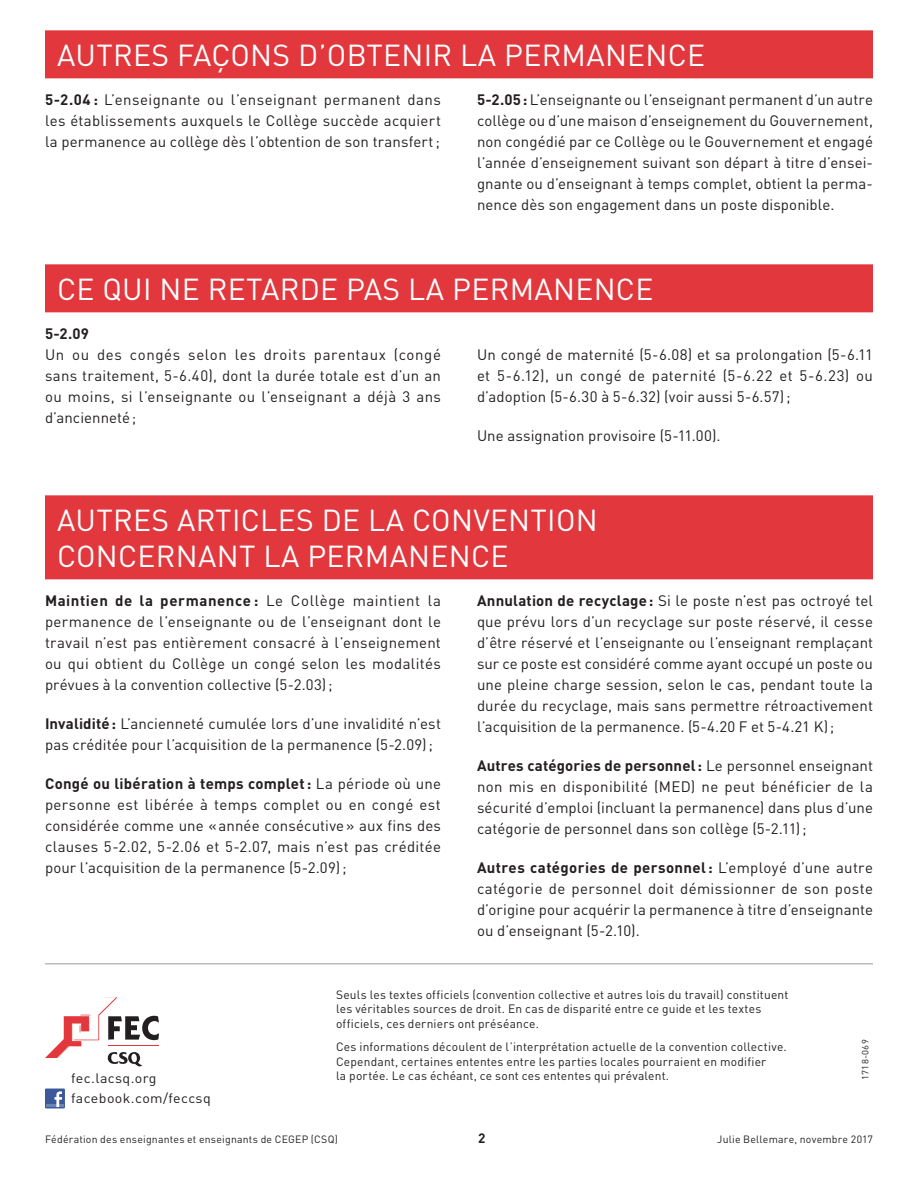
<style>
.page{position:relative;width:918px;height:1188px;background:#fff}
.page>*{position:absolute;margin:0;border:0;box-sizing:border-box;transform-origin:0 0}
.t1{font:30px/36px "DIN Offc";letter-spacing:.01em;color:#fff}
.t2{font:15px/21px "DIN Offc";letter-spacing:.005em;color:#231f20;text-align:justify}
.t3{font:700 15px "DIN Offc";color:#231f20}
.t4{font:13.5px/20.7px "DIN Offc";letter-spacing:.03em;color:#231f20;scale:1.05 1}
.t5{font:700 13.5px "DIN Offc";color:#231f20}
.t6{font:12px/14.4px "DIN Offc";letter-spacing:.015em;color:#231f20}
.t7{font:10.5px "DIN Offc";letter-spacing:.02em;color:#231f20}
.t8{font:9px "DIN Offc";letter-spacing:.03em;color:#231f20;scale:1.05 1}
.s1{font-weight:700}
</style>
<div class="page">
<div style="left:45px;top:30px;width:828px;height:48px;background:#e1373d"></div>
<div style="left:45px;top:264px;width:828px;height:48px;background:#e1373d"></div>
<div style="left:45px;top:495px;width:828px;height:84px;background:#e1373d"></div>
<hr style="left:45px;top:963px;width:828px;height:1px;background:#bcbdc0">
<div style="left:45px;top:1089px;width:20px;height:19px;background:#3c5a99"></div>
<hr style="left:46px;top:1104px;width:18px;height:3px;background:#6c84b3">
<svg style="left:54px;top:1091px;width:8px;height:16px"></svg>
<svg style="left:45px;top:997px;width:114px;height:69px"></svg>
<h1 class="t1" style="left:57px;top:37px;width:650px">AUTRES FAÇONS D’OBTENIR LA PERMANENCE</h1>
<p class="t2" style="left:45px;top:89px;width:397px"><span class="s1">5-2.04 :</span> L’enseignante ou l’enseignant permanent dans les établissements auxquels le Collège succède acquiert la permanence au collège dès l’obtention de son transfert;</p>
<p class="t2" style="left:477px;top:89px;width:397px"><span class="s1">5-2.05:</span> L’enseignante ou l’enseignant permanent d’un autre collège ou d’une maison d’enseignement du Gouvernement, non congédié par ce Collège ou le Gouvernement et engagé l’année d’enseignement suivant son départ à titre d’ensei&shy;gnante ou d’enseignant à temps complet, obtient la perma&shy;nence dès son engagement dans un poste disponible.</p>
<h1 class="t1" style="left:57px;top:271px;width:598px">CE QUI NE RETARDE PAS LA PERMANENCE</h1>
<p class="t3" style="left:45px;top:324px;width:45px">5-2.09</p>
<p class="t2" style="left:45px;top:344px;width:398px">Un ou des congés selon les droits parentaux (congé sans traitement, 5-6.40), dont la durée totale est d’un an ou moins, si l’enseignante ou l’enseignant a déjà 3 ans d’ancienneté;</p>
<p class="t2" style="left:477px;top:344px;width:398px">Un congé de maternité (5-6.08) et sa prolongation (5-6.11 et 5-6.12), un congé de paternité (5-6.22 et 5-6.23) ou d’adoption (5-6.30 à 5-6.32) (voir aussi 5-6.57);</p>
<p class="t2" style="left:477px;top:425px;width:245px">Une assignation provisoire (5-11.00).</p>
<h1 class="t1" style="left:57px;top:502px;width:542px">AUTRES ARTICLES DE LA CONVENTION<br>CONCERNANT LA PERMANENCE</h1>
<p class="t2" style="left:45px;top:590px;width:398px"><span class="s1">Maintien de la permanence :</span> Le Collège maintient la permanence de l’enseignante ou de l’enseignant dont le travail n’est pas entièrement consacré à l’enseignement ou qui obtient du Collège un congé selon les modalités prévues à la convention collective (5-2.03);</p>
<p class="t2" style="left:45px;top:713px;width:398px"><span class="s1">Invalidité:</span> L’ancienneté cumulée lors d’une invalidité n’est pas créditée pour l’acquisition de la permanence (5-2.09);</p>
<p class="t2" style="left:45px;top:773px;width:398px"><span class="s1">Congé ou libération à temps complet:</span> La période où une personne est libérée à temps complet ou en congé est considérée comme une «année consécutive» aux fins des clauses 5-2.02, 5-2.06 et 5-2.07, mais n’est pas créditée pour l’acquisition de la permanence (5-2.09);</p>
<p class="t2" style="left:477px;top:590px;width:398px"><span class="s1">Annulation de recyclage:</span> Si le poste n’est pas octroyé tel que prévu lors d’un recyclage sur poste réservé, il cesse d’être réservé et l’enseignante ou l’enseignant remplaçant sur ce poste est considéré comme ayant occupé un poste ou une pleine charge session, selon le cas, pendant toute la durée du recyclage, mais sans permettre rétroactivement l’acquisition de la permanence. (5-4.20 F et 5-4.21 K);</p>
<p class="t2" style="left:477px;top:755px;width:398px"><span class="s1">Autres catégories de personnel:</span> Le personnel enseignant non mis en disponibilité (MED) ne peut bénéficier de la sécurité d’emploi (incluant la permanence) dans plus d’une catégorie de personnel dans son collège (5-2.11);</p>
<p class="t2" style="left:477px;top:857px;width:398px"><span class="s1">Autres catégories de personnel:</span> L’employé d’une autre catégorie de personnel doit démissionner de son poste d’origine pour acquérir la permanence à titre d’enseignante ou d’enseignant (5-2.10).</p>
<p class="t4" style="left:71px;top:1067px;width:134px">fec.lacsq.org facebook.com/feccsq</p>
<p class="t6" style="left:336px;top:987px;width:454px">Seuls les textes officiels (convention collective et autres lois du travail) constituent les véritables sources de droit. En cas de disparité entre ce guide et les textes officiels, ces derniers ont préséance.</p>
<p class="t6" style="left:336px;top:1039px;width:452px">Ces informations découlent de l’interprétation actuelle de la convention collective.<br>Cependant, certaines ententes entre les parties locales pourraient en modifier<br>la portée. Le cas échéant, ce sont ces ententes qui prévalent.</p>
<p class="t8" style="left:860px;top:1080px;width:40px;rotate:-90deg">1718-069</p>
<p class="t7" style="left:45px;top:1133px;width:295px">Fédération des enseignantes et enseignants de CEGEP (CSQ)</p>
<p class="t5" style="left:478px;top:1129px;width:9px">2</p>
<p class="t7" style="left:717px;top:1133px;width:157px">Julie Bellemare, novembre 2017</p>
</div>
